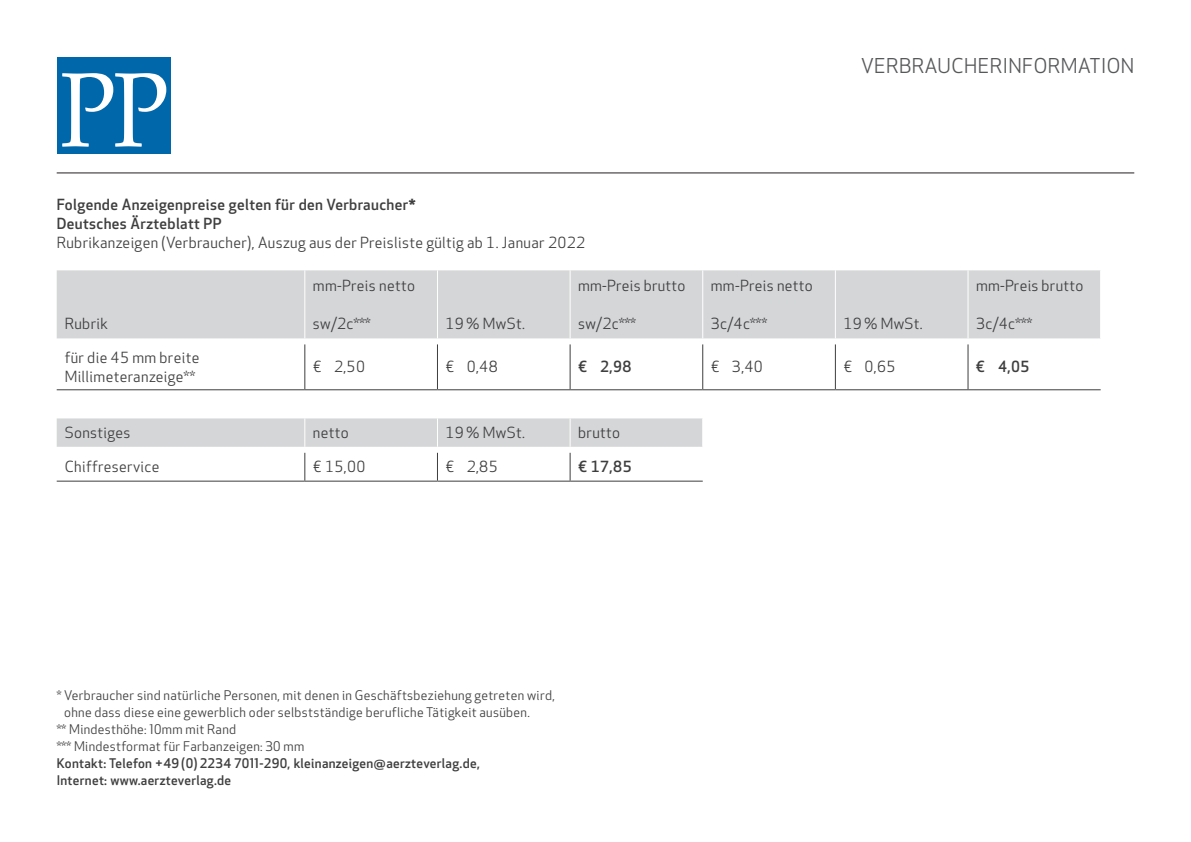
<style>
.page{position:relative;width:1191px;height:842px;background:#fff}
.page>*{position:absolute;margin:0;border:0;box-sizing:border-box;transform-origin:0 0}
.t1{font:105.8px "Palatino Linotype";color:#fff;scale:.87 1}
.t2{font:20px "Apex New";letter-spacing:.025em;color:#57585a}
.t3{font:15px/19.2px "Apex New";letter-spacing:.025em;color:#3e3e3f}
.t4{font:500 15px/19.2px "Apex New";letter-spacing:.025em;color:#3e3e3f}
.t5{font:13px "Apex New";letter-spacing:.025em;color:#3e3e3f}
.t6{font:500 13px/17px "Apex New";letter-spacing:.025em;color:#3e3e3f}
</style>
<div class="page">
<hr style="left:57px;top:173px;width:1077px;height:1px;background:#231f20">
<svg style="left:57px;top:153px;width:114px;height:1px"></svg>
<div style="left:57px;top:57px;width:114px;height:96px;background:#0067aa"></div>
<div style="left:57px;top:270px;width:1043px;height:68px;background:#d5d6d8"></div>
<hr style="left:304px;top:344px;width:1px;height:45px;background:#3e3e3f">
<hr style="left:437px;top:344px;width:1px;height:45px;background:#3e3e3f">
<hr style="left:569px;top:344px;width:1px;height:45px;background:#3e3e3f">
<hr style="left:702px;top:344px;width:1px;height:45px;background:#3e3e3f">
<hr style="left:835px;top:344px;width:1px;height:45px;background:#3e3e3f">
<hr style="left:967px;top:344px;width:1px;height:45px;background:#3e3e3f">
<hr style="left:57px;top:389px;width:248px;height:1px;background:#3e3e3f">
<hr style="left:305px;top:389px;width:132px;height:1px;background:#3e3e3f">
<hr style="left:437px;top:389px;width:133px;height:1px;background:#3e3e3f">
<hr style="left:570px;top:389px;width:132px;height:1px;background:#3e3e3f">
<hr style="left:702px;top:389px;width:133px;height:1px;background:#3e3e3f">
<hr style="left:835px;top:389px;width:133px;height:1px;background:#3e3e3f">
<hr style="left:968px;top:389px;width:132px;height:1px;background:#3e3e3f">
<hr style="left:304px;top:270px;width:1px;height:68px;background:#fff">
<hr style="left:437px;top:270px;width:1px;height:68px;background:#fff">
<hr style="left:569px;top:270px;width:1px;height:68px;background:#fff">
<hr style="left:702px;top:270px;width:1px;height:68px;background:#fff">
<hr style="left:835px;top:270px;width:1px;height:68px;background:#fff">
<hr style="left:967px;top:270px;width:1px;height:68px;background:#fff">
<svg style="left:304px;top:453px;width:1px;height:28px"></svg>
<svg style="left:437px;top:453px;width:1px;height:28px"></svg>
<svg style="left:569px;top:453px;width:1px;height:28px"></svg>
<hr style="left:57px;top:481px;width:248px;height:1px;background:#3e3e3f">
<hr style="left:305px;top:481px;width:132px;height:1px;background:#3e3e3f">
<hr style="left:437px;top:481px;width:133px;height:1px;background:#3e3e3f">
<hr style="left:570px;top:481px;width:132px;height:1px;background:#3e3e3f">
<div style="left:57px;top:418px;width:646px;height:29px;background:#d5d6d8"></div>
<h1 class="t1" style="left:60px;top:35px;width:126px">PP</h1>
<p class="t4" style="left:57px;top:195px;width:361px">Folgende Anzeigenpreise gelten für den Verbraucher*<br>Deutsches Ärzteblatt PP</p>
<p class="t3" style="left:57px;top:234px;width:530px">Rubrikanzeigen (Verbraucher), Auszug aus der Preisliste gültig ab 1. Januar 2022</p>
<p class="t3" style="left:65px;top:315px;width:45px">Rubrik</p>
<p class="t3" style="left:313px;top:276px;width:104px">mm-Preis netto</p>
<p class="t3" style="left:313px;top:315px;width:59px">sw/2c***</p>
<p class="t3" style="left:445px;top:315px;width:81px">19 % MwSt.</p>
<p class="t3" style="left:578px;top:276px;width:109px">mm-Preis brutto</p>
<p class="t3" style="left:578px;top:315px;width:59px">sw/2c***</p>
<h2 class="t2" style="left:861px;top:55px;width:275px">VERBRAUCHERINFORMATION</h2>
<p class="t3" style="left:710px;top:276px;width:104px">mm-Preis netto</p>
<p class="t3" style="left:710px;top:315px;width:58px">3c/4c***</p>
<p class="t3" style="left:843px;top:315px;width:81px">19 % MwSt.</p>
<p class="t3" style="left:976px;top:276px;width:109px">mm-Preis brutto</p>
<p class="t3" style="left:976px;top:315px;width:58px">3c/4c***</p>
<p class="t3" style="left:65px;top:348px;width:136px">für die 45 mm breite<br>Millimeteranzeige**</p>
<p class="t3" style="left:313px;top:358px;width:54px">€ 2,50</p>
<p class="t3" style="left:445px;top:358px;width:54px">€ 0,48</p>
<p class="t4" style="left:578px;top:358px;width:55px">€ 2,98</p>
<p class="t3" style="left:710px;top:358px;width:54px">€ 3,40</p>
<p class="t3" style="left:843px;top:358px;width:54px">€ 0,65</p>
<p class="t4" style="left:976px;top:358px;width:55px">€ 4,05</p>
<p class="t3" style="left:65px;top:424px;width:67px">Sonstiges</p>
<p class="t3" style="left:313px;top:424px;width:37px">netto</p>
<p class="t3" style="left:445px;top:424px;width:81px">19 % MwSt.</p>
<p class="t3" style="left:578px;top:424px;width:44px">brutto</p>
<p class="t3" style="left:65px;top:458px;width:96px">Chiffreservice</p>
<p class="t3" style="left:313px;top:458px;width:54px">€ 15,00</p>
<p class="t3" style="left:445px;top:458px;width:54px">€ 2,85</p>
<p class="t4" style="left:578px;top:458px;width:55px">€ 17,85</p>
<p class="t5" style="left:57px;top:688px;width:499px">* Verbraucher sind natürliche Personen, mit denen in Geschäftsbeziehung getreten wird,</p>
<p class="t5" style="left:64px;top:705px;width:467px">ohne dass diese eine gewerblich oder selbstständige berufliche Tätigkeit ausüben.</p>
<p class="t5" style="left:57px;top:722px;width:181px">** Mindesthöhe: 10mm mit Rand</p>
<p class="t5" style="left:57px;top:739px;width:249px">*** Mindestformat für Farbanzeigen: 30 mm</p>
<p class="t6" style="left:57px;top:755px;width:425px">Kontakt: Telefon +49 (0) 2234 7011-290, kleinanzeigen@aerzteverlag.de,<br>Internet: www.aerzteverlag.de</p>
</div>
